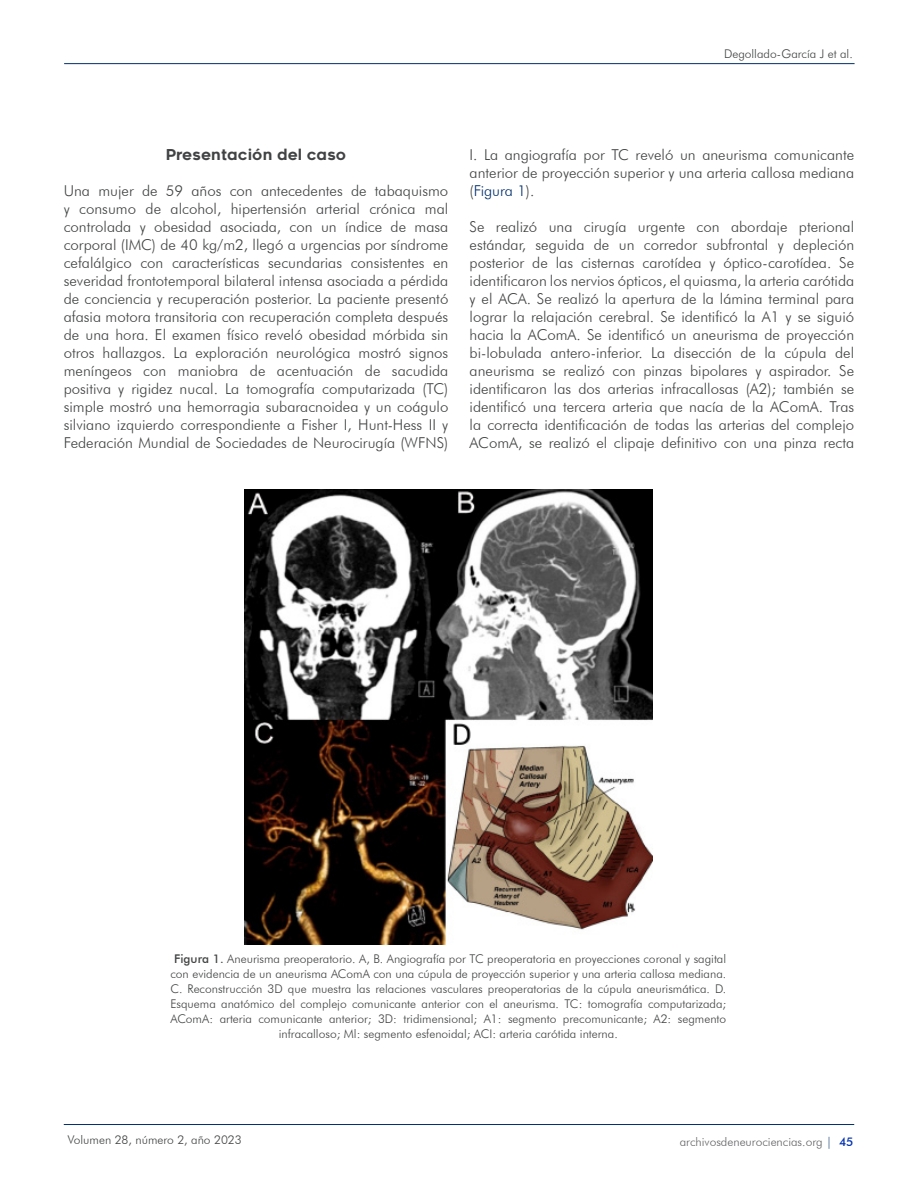
<style>
.page{position:relative;width:918px;height:1188px;background:#fff}
.page>*{position:absolute;margin:0;border:0;box-sizing:border-box;transform-origin:0 0}
.Texto{font:300 15px/18px "Futura BT";color:#414243;text-align:justify}
.Texto-2{font:15px "Renogare";color:#414243}
.Texto-3{font:300 12px/15px "Futura BT";color:#414243;text-align:center}
.t1{font:300 12px "Futura BT";color:#636366}
.s1{color:#022f6e}
.s2{font-weight:500}
.s3{font-weight:500;color:#0030b0}
</style>
<div class="page">
<hr style="left:64px;top:63px;width:791px;height:1px;background:#022f6e">
<hr style="left:64px;top:1124px;width:790px;height:1px;background:#022f6e">
<img style="left:245px;top:489px;width:407px;height:455px">
<p class="Texto-3" style="left:724px;top:46px;width:130px">Degollado-García J et al.</p>
<p class="Texto-2" style="left:166px;top:145px;width:182px">Presentación del caso</p>
<p class="Texto" style="left:64px;top:182px;width:386px">Una mujer de 59 años con antecedentes de tabaquismo y consumo de alcohol, hipertensión arterial crónica mal controlada y obesidad asociada, con un índice de masa corporal (IMC) de 40 kg/m2, llegó a urgencias por síndrome cefalálgico con características secundarias consistentes en severidad frontotemporal bilateral intensa asociada a pérdida de conciencia y recuperación posterior. La paciente presentó afasia motora transitoria con recuperación completa después de una hora. El examen físico reveló obesidad mórbida sin otros hallazgos. La exploración neurológica mostró signos meníngeos con maniobra de acentuación de sacudida positiva y rigidez nucal. La tomografía computarizada (TC) simple mostró una hemorragia subaracnoidea y un coágulo silviano izquierdo correspondiente a Fisher I, Hunt-Hess II y Federación Mundial de Sociedades de Neurocirugía (WFNS)</p>
<p class="Texto" style="left:470px;top:146px;width:386px">I. La angiografía por TC reveló un aneurisma comunicante anterior de proyección superior y una arteria callosa mediana (<span class="s1">Figura 1</span>).</p>
<p class="Texto" style="left:470px;top:218px;width:386px">Se realizó una cirugía urgente con abordaje pterional estándar, seguida de un corredor subfrontal y depleción posterior de las cisternas carotídea y óptico-carotídea. Se identificaron los nervios ópticos, el quiasma, la arteria carótida y el ACA. Se realizó la apertura de la lámina terminal para lograr la relajación cerebral. Se identificó la A1 y se siguió hacia la AComA. Se identificó un aneurisma de proyección bi-lobulada antero-inferior. La disección de la cúpula del aneurisma se realizó con pinzas bipolares y aspirador. Se identificaron las dos arterias infracallosas (A2); también se identificó una tercera arteria que nacía de la AComA. Tras la correcta identificación de todas las arterias del complejo AComA, se realizó el clipaje definitivo con una pinza recta</p>
<p class="Texto-3" style="left:170px;top:951px;width:557px"><span class="s2">Figura 1.</span> Aneurisma preoperatorio. A, B. Angiografía por TC preoperatoria en proyecciones coronal y sagital con evidencia de un aneurisma AComA con una cúpula de proyección superior y una arteria callosa mediana.<br>C. Reconstrucción 3D que muestra las relaciones vasculares preoperatorias de la cúpula aneurismática. D.<br>Esquema anatómico del complejo comunicante anterior con el aneurisma. TC: tomografía computarizada; AComA: arteria comunicante anterior; 3D: tridimensional; A1: segmento precomunicante; A2: segmento infracalloso; Ml: segmento esfenoidal; ACI: arteria carótida interna.</p>
<p class="Texto-3" style="left:68px;top:1132px;width:175px">Volumen 28, número 2, año 2023</p>
<p class="t1" style="left:680px;top:1134px;width:175px">archivosdeneurociencias.org <span class="s1">|</span> <span class="s3">45</span></p>
</div>
